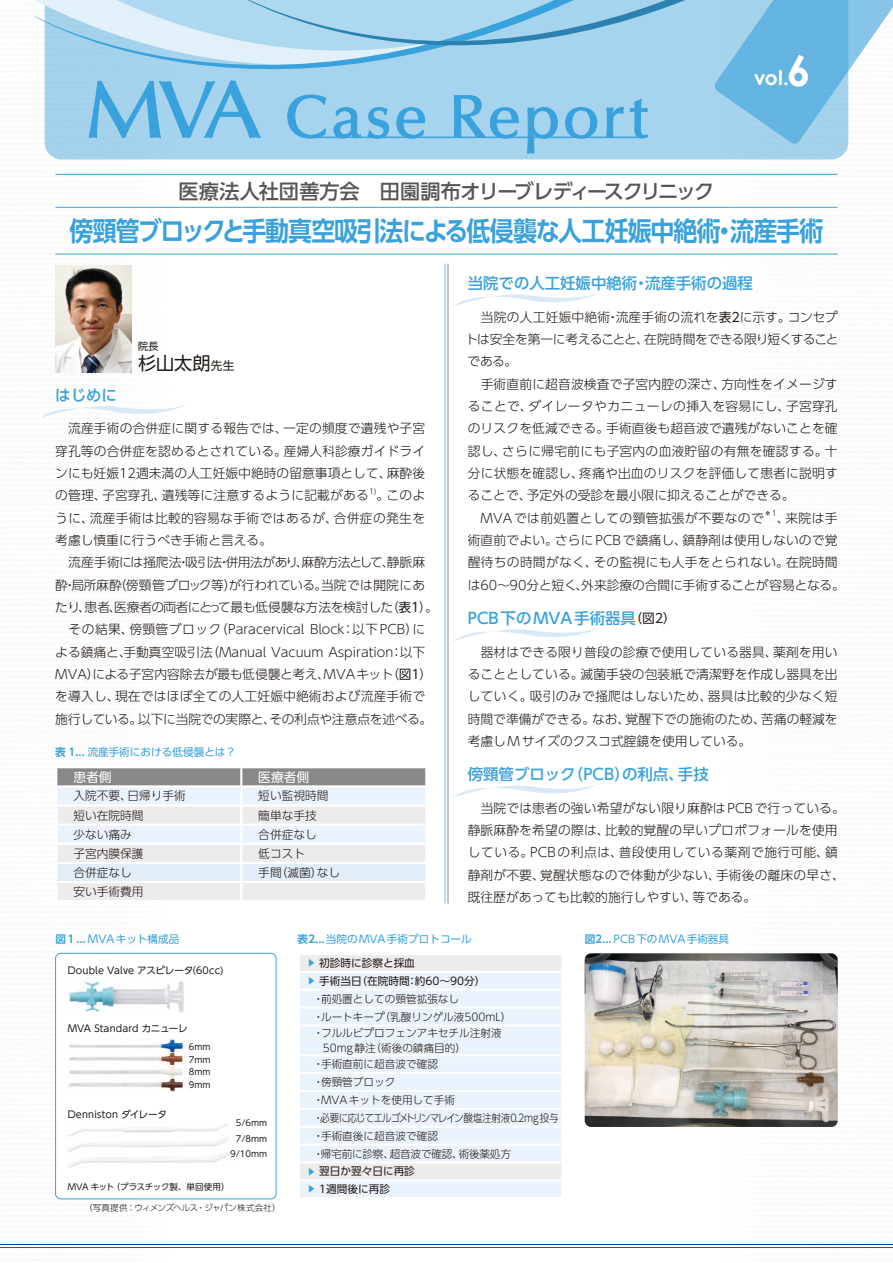
<style>
.page{position:relative;width:893px;height:1263px;background:#fff}
.page>*{position:absolute;margin:0;border:0;box-sizing:border-box;transform-origin:0 0}
.t1{font:700 26.55px "UD Shin Go Pro De";letter-spacing:-.05em;color:#39a1db;scale:.9 1}
.t2{font:500 20.25px "UD Shin Go Pro";letter-spacing:-.045em;color:#595556}
.t3{font:700 20.25px "Century Gothic";color:#fff}
.t4{font:18px "UD Shin Go Pro";color:#231916}
.t5{font:500 15.45px "UD Shin Go Pro";color:#39a1db}
.t6{font:300 12.75px/22.4px "UD Shin Go Pro";letter-spacing:.01em;color:#231916}
.t7{font:12.75px "UD Shin Go Pro";color:#fff}
.t8{font:300 11.7px "UD Shin Go Pro";color:#231916}
.t9{font:300 10.65px/14.9px "UD Shin Go Pro";color:#231916}
.t10{font:10.65px "UD Shin Go Pro";color:#39a1db}
.t11{font:10.65px "UD Shin Go Pro";color:#231916}
.t12{font:300 10.65px "UD Shin Go Pro";letter-spacing:-.08em;color:#231916;scale:.9 1}
.t13{font:300 10.65px "UD Shin Go Pro";letter-spacing:-.02em;color:#231916}
.t14{font:10.05px "UD Shin Go Pro";color:#231916}
.t15{font:9.6px "UD Shin Go Pro";letter-spacing:.01em;color:#231916}
.t16{font:8.55px/12.8px "UD Shin Go Pro";color:#231916;text-align:justify}
.t17{font:300 8.55px "UD Shin Go Pro";letter-spacing:-.015em;color:#231916}
.t18{font:8.55px "UD Shin Go Pro";letter-spacing:-.025em;color:#231916}
.t19{font:300 7.5px "UD Shin Go Pro";color:#231916}
.s1{font-size:42.45px}
.s2{font-size:11.7px}
.s3{font-weight:400}
.s4{font-family:"UD Shin Go Pro De";font-weight:700}
.s5{font-weight:400;font-size:12.75px;color:#231916}
.s6{font-size:8.55px;color:#39a1db}
</style>
<div class="page">
<svg style="left:44px;top:65px;width:704px;height:123px"></svg>
<svg style="left:34px;top:0;width:200px;height:65px;background:#bddff1"></svg>
<svg style="left:88px;top:80px;width:146px;height:58px;background:#81c2e6"></svg>
<svg style="left:234px;top:0;width:659px;height:169px;background:#9fd0ec"></svg>
<hr style="left:311px;top:137px;width:332px;height:1px;background:#39a1db">
<hr style="left:56px;top:207px;width:781px;height:1px;background:#39a1db">
<hr style="left:56px;top:254px;width:781px;height:1px;background:#39a1db">
<hr style="left:56px;top:174px;width:781px;height:1px;background:#39a1db">
<hr style="left:445px;top:264px;width:1px;height:640px;background:#7eb8e5">
<hr style="left:448px;top:264px;width:1px;height:640px;background:#898888">
<svg style="left:26px;top:402px;width:159px;height:23px"></svg>
<svg style="left:444px;top:289px;width:154px;height:26px"></svg>
<svg style="left:444px;top:624px;width:154px;height:26px"></svg>
<svg style="left:444px;top:780px;width:154px;height:26px"></svg>
<hr style="left:0;top:1244px;width:893px;height:1px;background:#004093">
<hr style="left:0;top:1247px;width:893px;height:1px;background:#a01f87">
<img style="left:55px;top:266px;width:77px;height:106px">
<img style="left:585px;top:953px;width:253px;height:174px">
<div style="left:55px;top:953px;width:221px;height:246px;border:1px solid #39a1db;border-radius:5px"></div>
<svg style="left:56px;top:767px;width:370px;height:133px;background:#dfe3e6"></svg>
<div style="left:300px;top:955px;width:261px;height:16px;background:#ececec"></div>
<svg style="left:300px;top:973px;width:261px;height:224px;background:#eaf2f9"></svg>
<hr style="left:300px;top:989px;width:261px;height:2px;background:#fff">
<hr style="left:300px;top:1006px;width:261px;height:3px;background:#fff">
<hr style="left:300px;top:1024px;width:261px;height:2px;background:#fff">
<hr style="left:300px;top:1054px;width:261px;height:2px;background:#fff">
<hr style="left:300px;top:1072px;width:261px;height:2px;background:#fff">
<hr style="left:300px;top:1090px;width:261px;height:2px;background:#fff">
<hr style="left:300px;top:1108px;width:261px;height:2px;background:#fff">
<hr style="left:300px;top:1125px;width:261px;height:3px;background:#fff">
<hr style="left:300px;top:1143px;width:261px;height:2px;background:#fff">
<hr style="left:300px;top:1161px;width:261px;height:2px;background:#fff">
<hr style="left:300px;top:1179px;width:261px;height:2px;background:#fff">
<img style="left:69px;top:979px;width:115px;height:33px">
<img style="left:68px;top:1039px;width:117px;height:53px">
<img style="left:68px;top:1124px;width:161px;height:44px">
<h2 class="t2" style="left:179px;top:175px;width:537px">医療法人社団善方会　田園調布オリーブレディースクリニック</h2>
<h2 class="t3" style="left:754px;top:65px;width:58px">vol.<span class="s1">6</span></h2>
<h1 class="t1" style="left:70px;top:209px;width:839px">傍頸管ブロックと手動真空吸引法による低侵襲な人工妊娠中絶術・流産手術</h1>
<p class="t14" style="left:138px;top:338px;width:22px">院長</p>
<h3 class="t4" style="left:138px;top:348px;width:98px">杉山太朗<span class="s2">先生</span></h3>
<p class="t5" style="left:55px;top:382px;width:63px">はじめに</p>
<p class="t6" style="left:55px;top:417px;width:371px;text-align:justify">　流産手術の合併症に関する報告では、一定の頻度で遺残や子宮穿孔等の合併症を認めるとされている。産婦人科診療ガイドラインにも妊娠12週未満の人工妊娠中絶時の留意事項として、麻酔後の管理、子宮穿孔、遺残等に注意するように記載がある</p>
<p class="t19" style="left:369px;top:485px;width:9px">1)</p>
<p class="t6" style="left:55px;top:484px;width:384px;text-indent:321px">。このように、流産手術は比較的容易な手術ではあるが、合併症の発生を考慮し慎重に行うべき手術と言える。<br>　流産手術には掻爬法・吸引法・併用法があり、麻酔方法として、静脈麻酔・局所麻酔（傍頸管ブロック等）が行われている。当院では開院にあたり、患者、医療者の両者にとって最も低侵襲な方法を検討した（<span class="s3">表1</span>）。　その結果、傍頸管ブロック（Paracervical Block：以下PCB）による鎮痛と、手動真空吸引法（Manual Vacuum Aspiration：以下MVA）による子宮内容除去が最も低侵襲と考え、MVAキット（<span class="s3">図1</span>）を導入し、現在ではほぼ全ての人工妊娠中絶術および流産手術で施行している。以下に当院での実際と、その利点や注意点を述べる。</p>
<p class="t10" style="left:55px;top:744px;width:182px"><span class="s4">表 1...</span> 流産手術における低侵襲とは？</p>
<p class="t7" style="left:73px;top:766px;width:40px">患者側</p>
<p class="t7" style="left:258px;top:766px;width:53px">医療者側</p>
<p class="t8" style="left:73px;top:786px;width:114px">入院不要、日帰り手術</p>
<p class="t8" style="left:258px;top:786px;width:72px">短い監視時間</p>
<p class="t8" style="left:73px;top:806px;width:72px">短い在院時間</p>
<p class="t8" style="left:258px;top:806px;width:60px">簡単な手技</p>
<p class="t8" style="left:73px;top:825px;width:60px">少ない痛み</p>
<p class="t8" style="left:258px;top:825px;width:60px">合併症なし</p>
<p class="t8" style="left:73px;top:844px;width:72px">子宮内膜保護</p>
<p class="t8" style="left:258px;top:844px;width:48px">低コスト</p>
<p class="t8" style="left:73px;top:863px;width:60px">合併症なし</p>
<p class="t8" style="left:258px;top:863px;width:83px">手間（滅菌）なし</p>
<p class="t8" style="left:73px;top:882px;width:72px">安い手術費用</p>
<p class="t5" style="left:468px;top:271px;width:287px">当院での人工妊娠中絶術・流産手術の過程</p>
<p class="t6" style="left:465px;top:305px;width:375px">　当院の人工妊娠中絶術・流産手術の流れを<span class="s3">表2</span>に示す。コンセプトは安全を第一に考えることと、在院時間をできる限り短くすることである。<br>　手術直前に超音波検査で子宮内腔の深さ、方向性をイメージすることで、ダイレータやカニューレの挿入を容易にし、子宮穿孔のリスクを低減できる。手術直後も超音波で遺残がないことを確認し、さらに帰宅前にも子宮内の血液貯留の有無を確認する。十分に状態を確認し、疼痛や出血のリスクを評価して患者に説明することで、予定外の受診を最小限に抑えることができる。　MVAでは前処置としての頸管拡張が不要なので</p>
<p class="t19" style="left:764px;top:507px;width:14px">＊1</p>
<p class="t6" style="left:468px;top:506px;width:379px;text-indent:309px">、来院は手術直前でよい。さらにPCBで鎮痛し、鎮静剤は使用しないので覚醒待ちの時間がなく、その監視にも人手をとられない。在院時間は60～90分と短く、外来診療の合間に手術することが容易となる。</p>
<p class="t5" style="left:468px;top:606px;width:210px">PCB下のMVA手術器具<span class="s5">（図2）</span></p>
<p class="t6" style="left:468px;top:640px;width:371px;text-align:justify">　器材はできる限り普段の診療で使用している器具、薬剤を用いることとしている。滅菌手袋の包装紙で清潔野を作成し器具を出していく。吸引のみで掻爬はしないため、器具は比較的少なく短時間で準備ができる。なお、覚醒下での施術のため、苦痛の軽減を考慮しMサイズのクスコ式腟鏡を使用している。</p>
<p class="t5" style="left:468px;top:762px;width:242px">傍頸管ブロック（PCB）の利点、手技</p>
<p class="t6" style="left:468px;top:796px;width:379px">　当院では患者の強い希望がない限り麻酔はPCBで行っている。静脈麻酔を希望の際は、比較的覚醒の早いプロポフォールを使用している。PCBの利点は、普段使用している薬剤で施行可能、鎮静剤が不要、覚醒状態なので体動が少ない、手術後の離床の早さ、既往歴があっても比較的施行しやすい、等である。</p>
<p class="t10" style="left:55px;top:930px;width:126px"><span class="s4">図１...</span> MVAキット構成品</p>
<p class="t15" style="left:68px;top:963px;width:157px">Double Valve アスピレータ（60cc)</p>
<p class="t15" style="left:68px;top:1020px;width:121px">MVA Standard カニューレ</p>
<p class="t15" style="left:68px;top:1106px;width:101px">Denniston ダイレータ</p>
<p class="t16" style="left:189px;top:1040px;width:23px">6mm 7mm 8mm 9mm</p>
<p class="t16" style="left:236px;top:1115px;width:33px;line-height:15.1px">5/6mm<br>7/8mm</p>
<p class="t16" style="left:230px;top:1147px;width:39px">9/10mm</p>
<p class="t18" style="left:68px;top:1179px;width:163px">MVA キット（プラスチック製、単回使用）</p>
<p class="t17" style="left:84px;top:1201px;width:198px">（写真提供：ウィメンズヘルス・ジャパン株式会社）</p>
<p class="t10" style="left:298px;top:930px;width:176px"><span class="s4">表2...</span>当院のMVA手術プロトコール</p>
<p class="t11" style="left:307px;top:954px;width:109px"><span class="s6">▶</span> 初診時に診察と採血</p>
<p class="t11" style="left:307px;top:972px;width:180px"><span class="s6">▶</span> 手術当日（在院時間：約60～90分）</p>
<p class="t9" style="left:313px;top:991px;width:148px">・前処置としての頸管拡張なし</p>
<p class="t9" style="left:313px;top:1009px;width:200px">・ルートキープ（乳酸リンゲル液500mL）</p>
<p class="t9" style="left:323px;top:1025px;width:180px;text-indent:-10px">・フルルビプロフェンアキセチル注射液<br>50mg静注（術後の鎮痛目的）</p>
<p class="t9" style="left:313px;top:1056px;width:126px">・手術直前に超音波で確認</p>
<p class="t9" style="left:313px;top:1074px;width:84px">・傍頸管ブロック</p>
<p class="t9" style="left:313px;top:1092px;width:144px">・MVAキットを使用して手術</p>
<p class="t12" style="left:313px;top:1109px;width:274px">・必要に応じてエルゴメトリンマレイン酸塩注射液0.2mg 投与</p>
<p class="t9" style="left:313px;top:1128px;width:126px">・手術直後に超音波で確認</p>
<p class="t13" style="left:313px;top:1145px;width:199px">・帰宅前に診察、超音波で確認、術後薬処方</p>
<p class="t11" style="left:307px;top:1163px;width:109px"><span class="s6">▶</span> 翌日か翌々日に再診</p>
<p class="t11" style="left:307px;top:1180px;width:84px"><span class="s6">▶</span> 1週間後に再診</p>
<p class="t10" style="left:585px;top:930px;width:146px"><span class="s4">図2...</span> PCB下のMVA手術器具</p>
</div>
